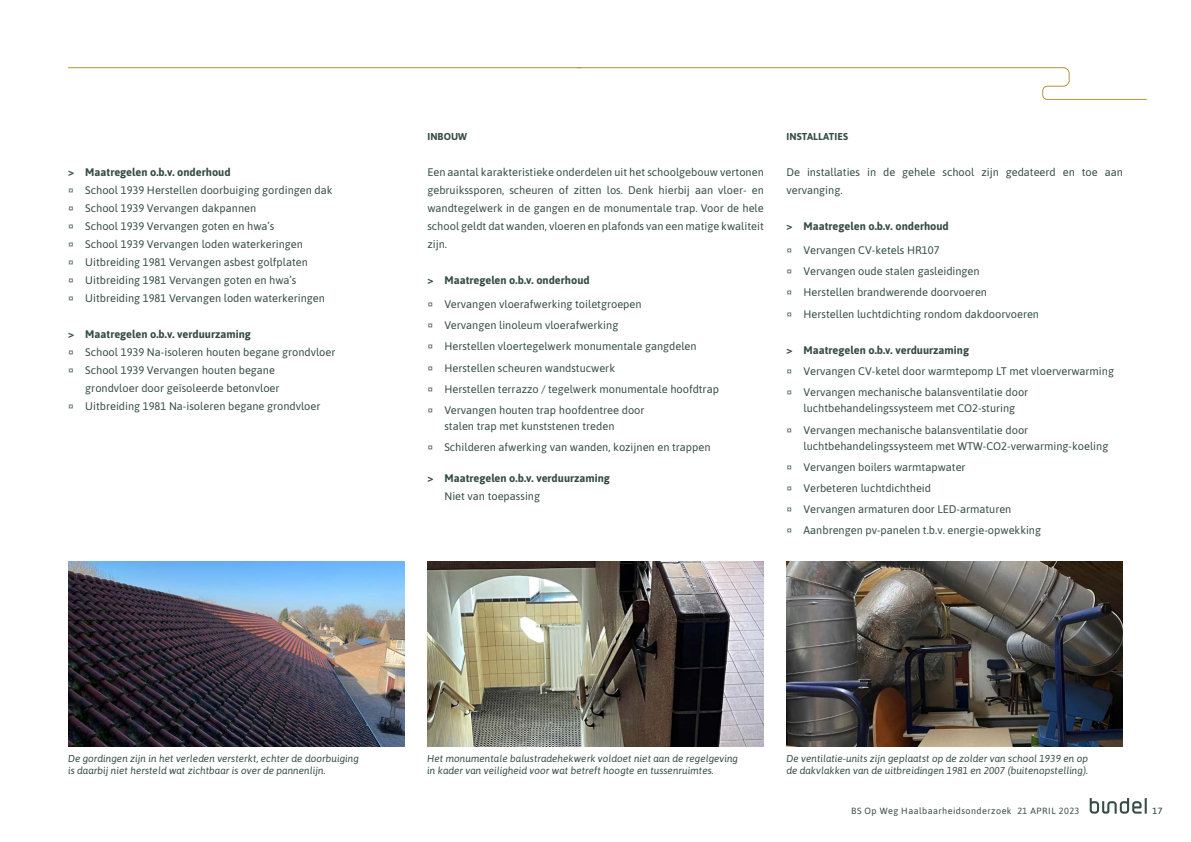
<style>
.page{position:relative;width:1191px;height:842px;background:#fff}
.page>*{position:absolute;margin:0;border:0;box-sizing:border-box;transform-origin:0 0}
.t1{font:11px/21.1px "Asap";color:#344d45}
.t2{font:700 11px "Asap";color:#344d45}
.t3{font:italic 10px/12px "Asap";color:#344d45}
.t4{font:700 10px "Asap";letter-spacing:.01em;color:#344d45}
.t5{font:9px "Asap";letter-spacing:.05em;color:#344d45}
.t6{font:500 9px "Asap";color:#344d45}
</style>
<div class="page">
<svg style="left:575px;top:67px;width:572px;height:33px"></svg>
<hr style="left:68px;top:67px;width:513px;height:1px;background:#b2953d">
<svg style="left:1089px;top:798px;width:57px;height:16px"></svg>
<img style="left:786px;top:561px;width:337px;height:185px">
<img style="left:427px;top:561px;width:336px;height:185px">
<img style="left:68px;top:561px;width:336px;height:185px">
<p class="t2" style="left:68px;top:164px;width:164px">&gt; Maatregelen o.b.v. onderhoud</p>
<p class="t1" style="left:68px;top:180px;width:266px;line-height:18px">¤ School 1939 Herstellen doorbuiging gordingen dak ¤ School 1939 Vervangen dakpannen<br>¤ School 1939 Vervangen goten en hwa’s<br>¤ School 1939 Vervangen loden waterkeringen<br>¤ Uitbreiding 1981 Vervangen asbest golfplaten<br>¤ Uitbreiding 1981 Vervangen goten en hwa’s<br>¤ Uitbreiding 1981 Vervangen loden waterkeringen</p>
<p class="t2" style="left:68px;top:326px;width:184px">&gt; Maatregelen o.b.v. verduurzaming</p>
<p class="t1" style="left:68px;top:341px;width:269px">¤ School 1939 Na-isoleren houten begane grondvloer</p>
<p class="t1" style="left:68px;top:359px;width:208px">¤ School 1939 Vervangen houten begane</p>
<p class="t1" style="left:85px;top:377px;width:196px">grondvloer door geïsoleerde betonvloer</p>
<p class="t1" style="left:68px;top:395px;width:254px">¤ Uitbreiding 1981 Na-isoleren begane grondvloer</p>
<p class="t4" style="left:427px;top:129px;width:41px">INBOUW</p>
<p class="t1" style="left:427px;top:162px;width:338px;line-height:18px;text-align:justify">Een aantal karakteristieke onderdelen uit het schoolgebouw vertonen gebruikssporen, scheuren of zitten los. Denk hierbij aan vloer- en wandtegelwerk in de gangen en de monumentale trap. Voor de hele school geldt dat wanden, vloeren en plafonds van een matige kwaliteit zijn.</p>
<p class="t2" style="left:427px;top:272px;width:164px">&gt; Maatregelen o.b.v. onderhoud</p>
<p class="t1" style="left:427px;top:293px;width:293px">¤ Vervangen vloerafwerking toiletgroepen<br>¤ Vervangen linoleum vloerafwerking<br>¤ Herstellen vloertegelwerk monumentale gangdelen<br>¤ Herstellen scheuren wandstucwerk<br>¤ Herstellen terrazzo / tegelwerk monumentale hoofdtrap ¤ Vervangen houten trap hoofdentree door</p>
<p class="t1" style="left:427px;top:415px;width:285px;text-indent:17px">stalen trap met kunststenen treden<br>¤ Schilderen afwerking van wanden, kozijnen en trappen</p>
<p class="t2" style="left:427px;top:470px;width:184px">&gt; Maatregelen o.b.v. verduurzaming</p>
<p class="t1" style="left:444px;top:485px;width:97px">Niet van toepassing</p>
<p class="t4" style="left:786px;top:129px;width:63px">INSTALLATIES</p>
<p class="t1" style="left:786px;top:162px;width:338px;line-height:18px">De installaties in de gehele school zijn gedateerd en toe aan vervanging.</p>
<p class="t2" style="left:786px;top:218px;width:164px">&gt; Maatregelen o.b.v. onderhoud</p>
<p class="t1" style="left:786px;top:239px;width:254px">¤ Vervangen CV-ketels HR107<br>¤ Vervangen oude stalen gasleidingen<br>¤ Herstellen brandwerende doorvoeren<br>¤ Herstellen luchtdichting rondom dakdoorvoeren</p>
<p class="t2" style="left:786px;top:342px;width:184px">&gt; Maatregelen o.b.v. verduurzaming</p>
<p class="t1" style="left:786px;top:360px;width:329px">¤ Vervangen CV-ketel door warmtepomp LT met vloerverwarming ¤ Vervangen mechanische balansventilatie door</p>
<p class="t1" style="left:786px;top:397px;width:243px;text-align:center">luchtbehandelingssysteem met CO2-sturing<br>¤ Vervangen mechanische balansventilatie door</p>
<p class="t1" style="left:786px;top:434px;width:323px;text-indent:17px">luchtbehandelingssysteem met WTW-CO2-verwarming-koeling ¤ Vervangen boilers warmtapwater<br>¤ Verbeteren luchtdichtheid<br>¤ Vervangen armaturen door LED-armaturen<br>¤ Aanbrengen pv-panelen t.b.v. energie-opwekking</p>
<p class="t3" style="left:68px;top:752px;width:292px">De gordingen zijn in het verleden versterkt, echter de doorbuiging is daarbij niet hersteld wat zichtbaar is over de pannenlijn.</p>
<p class="t3" style="left:427px;top:752px;width:312px">Het monumentale balustradehekwerk voldoet niet aan de regelgeving in kader van veiligheid voor wat betreft hoogte en tussenruimtes.</p>
<p class="t3" style="left:786px;top:752px;width:303px">De ventilatie-units zijn geplaatst op de zolder van school 1939 en op de dakvlakken van de uitbreidingen 1981 en 2007 (buitenopstelling).</p>
<p class="t5" style="left:851px;top:804px;width:230px">BS Op Weg Haalbaarheidsonderzoek 21 april 2023</p>
<p class="t6" style="left:1152px;top:804px;width:12px">17</p>
</div>
